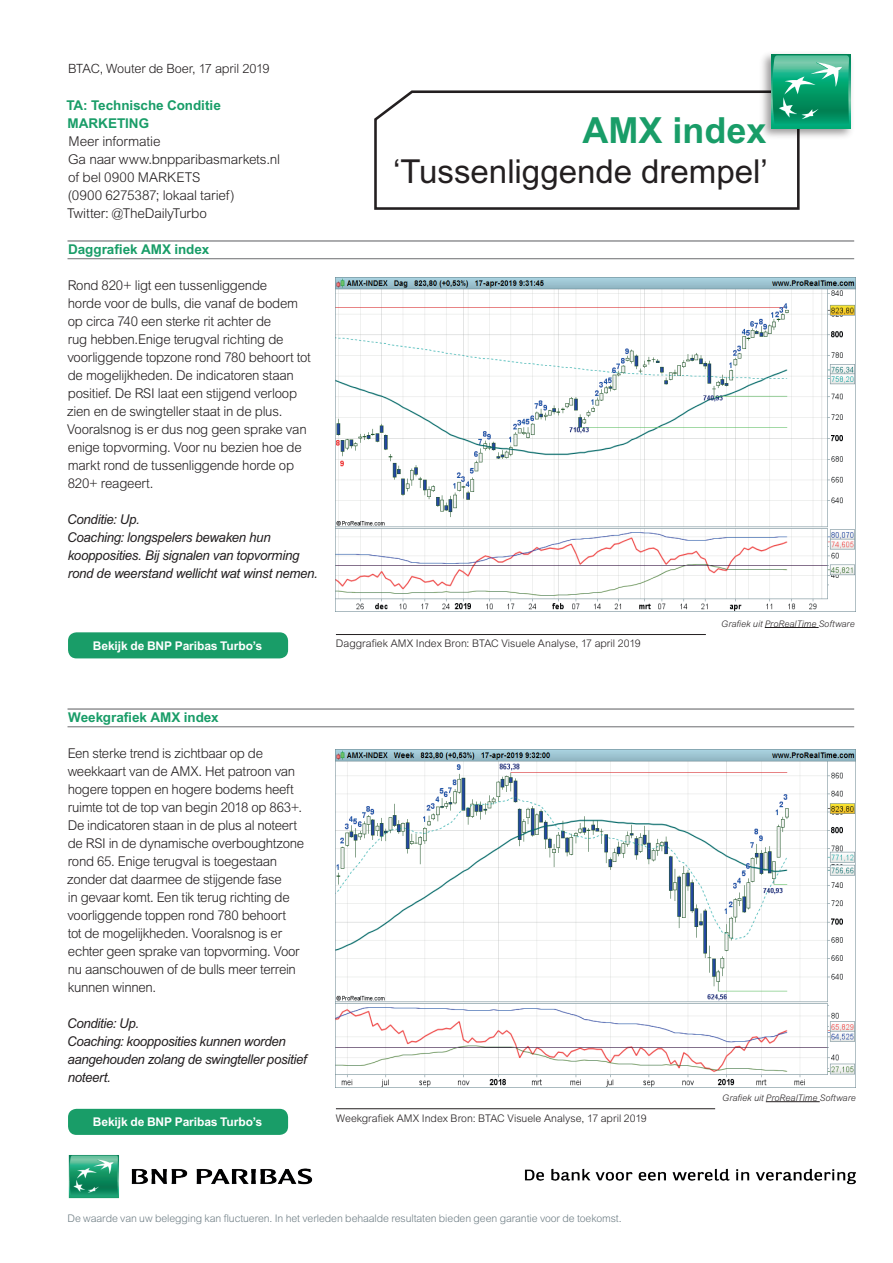
<style>
.page{position:relative;width:893px;height:1263px;background:#fff}
.page>*{position:absolute;margin:0;border:0;box-sizing:border-box;transform-origin:0 0}
.t1{font:700 36px "Arial MT Std";color:#199d68}
.t2{font:33px "Arial MT Std";color:#231f20}
.t3{font:300 13.5px/18px "Arial MT Std";letter-spacing:-.02em;color:#231f20}
.t4{font:italic 13.5px/18px "Arial MT Std";letter-spacing:-.02em;color:#231f20}
.t5{font:700 13.5px/18px "Arial MT Std";letter-spacing:-.005em;color:#199d68}
.t6{font:300 12.75px "Arial MT Std";letter-spacing:-.01em;color:#231f20}
.t7{font:700 12px "Arial MT Std";letter-spacing:-.01em;color:#fff}
.t8{font:300 10.5px "Arial MT Std";color:#231f20}
.t9{font:300 10.5px "Arial MT Std";letter-spacing:-.01em;color:#6f7e85}
.t10{font:italic 300 9px "Arial MT Std";letter-spacing:.005em;color:#231f20}
</style>
<div class="page">
<hr style="left:68px;top:240px;width:786px;height:2px;background:#6c6d70">
<hr style="left:68px;top:258px;width:786px;height:1px;background:#6c6d70">
<hr style="left:68px;top:708px;width:786px;height:2px;background:#6c6d70">
<hr style="left:68px;top:726px;width:786px;height:1px;background:#6c6d70">
<img style="left:336px;top:278px;width:519px;height:333px">
<img style="left:336px;top:749px;width:519px;height:338px">
<hr style="left:336px;top:634px;width:370px;height:1px;background:#231f20">
<hr style="left:336px;top:1108px;width:379px;height:1px;background:#231f20">
<div style="left:68px;top:632px;width:220px;height:26px;background:#199d68;border-radius:9px"></div>
<div style="left:68px;top:1109px;width:220px;height:26px;background:#199d68;border-radius:9px"></div>
<svg style="left:374px;top:90px;width:426px;height:120px"></svg>
<img style="left:756px;top:54px;width:96px;height:88px">
<svg style="left:771px;top:54px;width:80px;height:74px"></svg>
<svg style="left:772px;top:55px;width:77px;height:71px;background:#2cab81"></svg>
<hr style="left:765px;top:627px;width:54px;height:1px;background:#231f20">
<hr style="left:766px;top:1101px;width:54px;height:1px;background:#231f20">
<img style="left:525px;top:1168px;width:331px;height:17px">
<img style="left:68px;top:1155px;width:245px;height:44px">
<p class="t6" style="left:68px;top:62px;width:203px">BTAC, Wouter de Boer, 17 april 2019</p>
<p class="t5" style="left:66px;top:96px;width:156px">TA: Technische Conditie<br>MARKETING</p>
<p class="t3" style="left:67px;top:133px;width:214px">Meer informatie<br>Ga naar www.bnpparibasmarkets.nl of bel 0900 MARKETS<br>(0900 6275387; lokaal tarief)<br>Twitter: @TheDailyTurbo</p>
<p class="t5" style="left:68px;top:240px;width:143px">Daggrafiek AMX index</p>
<p class="t3" style="left:67px;top:277px;width:245px">Rond 820+ ligt een tussenliggende<br>horde voor de bulls, die vanaf de bodem op circa 740 een sterke rit achter de<br>rug hebben.Enige terugval richting de voorliggende topzone rond 780 behoort tot de mogelijkheden. De indicatoren staan positief. De RSI laat een stijgend verloop zien en de swingteller staat in de plus.<br>Vooralsnog is er dus nog geen sprake van enige topvorming. Voor nu bezien hoe de markt rond de tussenliggende horde op 820+ reageert.</p>
<p class="t4" style="left:67px;top:510px;width:252px">Conditie: Up.<br>Coaching: longspelers bewaken hun koopposities. Bij signalen van topvorming rond de weerstand wellicht wat winst nemen.</p>
<p class="t7" style="left:93px;top:639px;width:171px">Bekijk de BNP Paribas Turbo’s</p>
<h1 class="t1" style="left:582px;top:109px;width:186px">AMX index</h1>
<h2 class="t2" style="left:393px;top:152px;width:376px">‘Tussenliggende drempel’</h2>
<p class="t8" style="left:336px;top:638px;width:306px">Daggrafiek AMX Index Bron: BTAC Visuele Analyse, 17 april 2019</p>
<p class="t10" style="left:721px;top:618px;width:135px">Grafiek uit ProRealTime Software</p>
<p class="t5" style="left:68px;top:708px;width:152px">Weekgrafiek AMX index</p>
<p class="t3" style="left:67px;top:744px;width:239px">Een sterke trend is zichtbaar op de weekkaart van de AMX. Het patroon van hogere toppen en hogere bodems heeft ruimte tot de top van begin 2018 op 863+.<br>De indicatoren staan in de plus al noteert de RSI in de dynamische overboughtzone rond 65. Enige terugval is toegestaan zonder dat daarmee de stijgende fase<br>in gevaar komt. Een tik terug richting de voorliggende toppen rond 780 behoort<br>tot de mogelijkheden. Vooralsnog is er echter geen sprake van topvorming. Voor nu aanschouwen of de bulls meer terrein kunnen winnen.</p>
<p class="t4" style="left:67px;top:1014px;width:241px">Conditie: Up.<br>Coaching: koopposities kunnen worden aangehouden zolang de swingteller positief noteert.</p>
<p class="t7" style="left:93px;top:1115px;width:171px">Bekijk de BNP Paribas Turbo’s</p>
<p class="t8" style="left:336px;top:1112px;width:312px">Weekgrafiek AMX Index Bron: BTAC Visuele Analyse, 17 april 2019</p>
<p class="t10" style="left:722px;top:1092px;width:135px">Grafiek uit ProRealTime Software</p>
<p class="t9" style="left:68px;top:1212px;width:556px">De waarde van uw belegging kan fluctueren. In het verleden behaalde resultaten bieden geen garantie voor de toekomst.</p>
</div>
